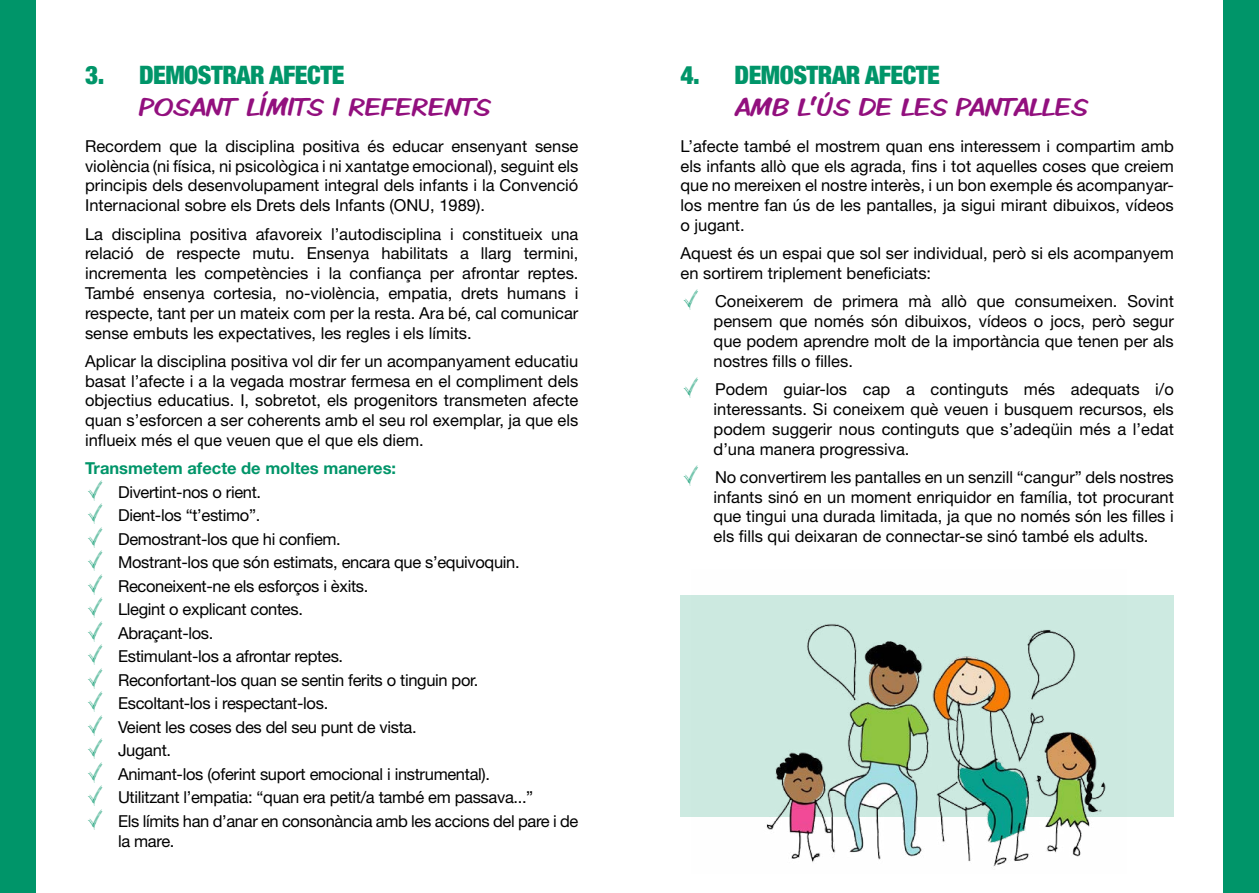
<style>
.page{position:relative;width:1259px;height:893px;background:#fff}
.page>*{position:absolute;margin:0;border:0;box-sizing:border-box;transform-origin:0 0}
.t1{font:25.5px "Komika Display";color:#92107e}
.t2{font:900 condensed 25.5px "Helvetica Neue LT";letter-spacing:-.02em;color:#009569}
.t3{font:16.5px/19.8px "Helvetica Neue LT";letter-spacing:-.02em;color:#000;text-align:justify}
.t4{font:16.5px/19.8px "Helvetica Neue LT";color:#000}
.t5{font:700 16.5px "Helvetica Neue LT";color:#009569}
</style>
<div class="page">
<div style="left:1224px;top:0;width:35px;height:893px;background:#009569"></div>
<div style="left:0;top:0;width:35px;height:893px;background:#009569"></div>
<div style="left:680px;top:595px;width:494px;height:221px;background:#cdeae1"></div>
<img style="left:691px;top:624px;width:435px;height:243px">
<h1 class="t2" style="left:85px;top:60px;width:261px">3. DEMOSTRAR AFECTE</h1>
<h1 class="t1" style="left:139px;top:91px;width:353px">POSANT LÍMITS I REFERENTS</h1>
<p class="t3" style="left:85px;top:136px;width:495px">Recordem que la disciplina positiva és educar ensenyant sense violència (ni física, ni psicològica i ni xantatge emocional), seguint els principis dels desenvolupament integral dels infants i la Convenció Internacional sobre els Drets dels Infants (ONU, 1989).</p>
<p class="t3" style="left:85px;top:224px;width:495px">La disciplina positiva afavoreix l’autodisciplina i constitueix una relació de respecte mutu. Ensenya habilitats a llarg termini, incrementa les competències i la confiança per afrontar reptes.<br>També ensenya cortesia, no-violència, empatia, drets humans i respecte, tant per un mateix com per la resta. Ara bé, cal comunicar sense embuts les expectatives, les regles i els límits.</p>
<p class="t3" style="left:85px;top:351px;width:495px">Aplicar la disciplina positiva vol dir fer un acompanyament educatiu basat l’afecte i a la vegada mostrar fermesa en el compliment dels objectius educatius. I, sobretot, els progenitors transmeten afecte quan s’esforcen a ser coherents amb el seu rol exemplar, ja que els influeix més el que veuen que el que els diem.</p>
<p class="t5" style="left:85px;top:458px;width:312px">Transmetem afecte de moltes maneres:</p>
<p class="t3" style="left:118px;top:480px;width:462px;line-height:23.5px;text-align:left">Divertint-nos o rient.<br>Dient-los “t’estimo”.<br>Demostrant-los que hi confiem.<br>Mostrant-los que són estimats, encara que s’equivoquin.<br>Reconeixent-ne els esforços i èxits.<br>Llegint o explicant contes.<br>Abraçant-los.<br>Estimulant-los a afrontar reptes.<br>Reconfortant-los quan se sentin ferits o tinguin por.<br>Escoltant-los i respectant-los.<br>Veient les coses des del seu punt de vista.<br>Jugant.<br>Animant-los (oferint suport emocional i instrumental).<br>Utilitzant l’empatia: “quan era petit/a també em passava...”<br>Els límits han d’anar en consonància amb les accions del pare i de</p>
<p class="t3" style="left:118px;top:831px;width:58px">la mare.</p>
<h1 class="t2" style="left:680px;top:60px;width:261px">4. DEMOSTRAR AFECTE</h1>
<h1 class="t1" style="left:734px;top:91px;width:355px">AMB L’ÚS DE LES PANTALLES</h1>
<p class="t3" style="left:680px;top:136px;width:495px">L’afecte també el mostrem quan ens interessem i compartim amb els infants allò que els agrada, fins i tot aquelles coses que creiem que no mereixen el nostre interès, i un bon exemple és acompanyar&shy;los mentre fan ús de les pantalles, ja sigui mirant dibuixos, vídeos o jugant.</p>
<p class="t4" style="left:680px;top:243px;width:495px">Aquest és un espai que sol ser individual, però si els acompanyem en sortirem triplement beneficiats:</p>
<p class="t3" style="left:713px;top:291px;width:462px">Coneixerem de primera mà allò que consumeixen. Sovint pensem que només són dibuixos, vídeos o jocs, però segur que podem aprendre molt de la importància que tenen per als nostres fills o filles.</p>
<p class="t3" style="left:713px;top:379px;width:462px">Podem guiar-los cap a continguts més adequats i/o interessants. Si coneixem què veuen i busquem recursos, els podem suggerir nous continguts que s’adeqüin més a l’edat d’una manera progressiva.</p>
<p class="t3" style="left:713px;top:467px;width:462px">No convertirem les pantalles en un senzill “cangur” dels nostres infants sinó en un moment enriquidor en família, tot procurant que tingui una durada limitada, ja que no només són les filles i els fills qui deixaran de connectar-se sinó també els adults.</p>
</div>
